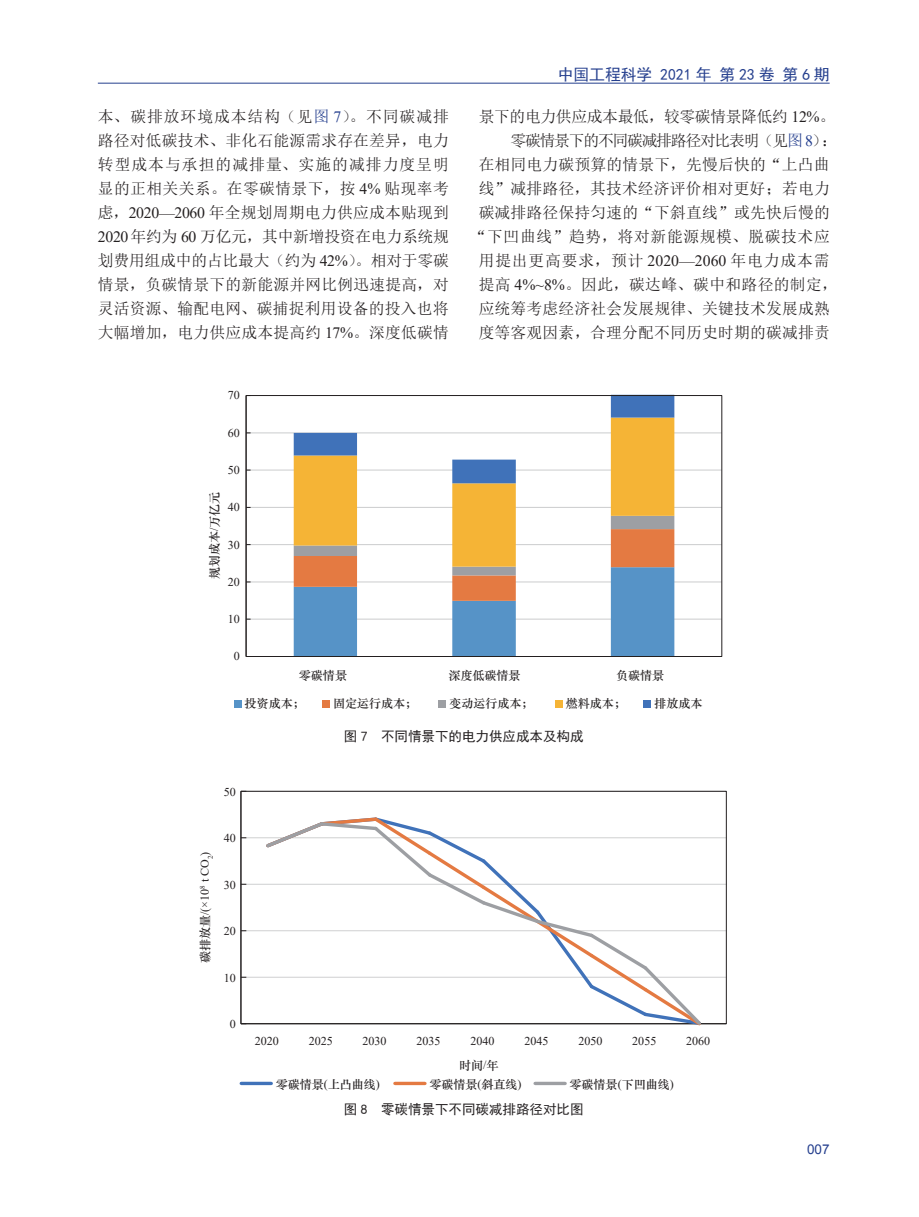
<style>
.page{position:relative;width:919px;height:1217px;background:#fff}
.page>*{position:absolute;margin:0;border:0;box-sizing:border-box;transform-origin:0 0}
.t1{font:15.75px/24px "Sim Sun";letter-spacing:.015em;color:#231f20;text-align:justify}
.t2{font:15.75px "Sim Sun";letter-spacing:.055em;color:#231f20}
.t3{font:15.75px "Sim Sun";letter-spacing:-.02em;color:#231f20}
.t4{font:15.75px "Sim Sun";letter-spacing:-.075em;color:#231f20}
.t5{font:15.75px "Sim Sun";letter-spacing:.04em;color:#231f20}
.t6{font:15.75px "Sim Hei";color:#253f8e}
.t7{font:13.5px "Sim Hei";color:#231f20}
.t8{font:13.5px "Arial";color:#253f8e}
.t9{font:12px "ST Zhongsong";color:#231f20}
.t10{font:12px "Times New Roman";color:#231f20}
.s1{color:#253f8e}
.s2{font-family:"Times New Roman";color:#253f8e}
.s3{font-family:"Times New Roman"}
.s4{font-family:"ST Zhongsong"}
</style>
<div class="page">
<hr style="left:98px;top:83px;width:731px;height:1px;background:#253f8e">
<hr style="left:246px;top:432px;width:475px;height:1px;background:#cfd0d1">
<hr style="left:246px;top:469px;width:475px;height:1px;background:#cfd0d1">
<hr style="left:246px;top:507px;width:475px;height:1px;background:#cfd0d1">
<hr style="left:246px;top:544px;width:475px;height:1px;background:#cfd0d1">
<hr style="left:246px;top:581px;width:475px;height:1px;background:#cfd0d1">
<hr style="left:246px;top:618px;width:475px;height:1px;background:#cfd0d1">
<svg style="left:294px;top:566px;width:380px;height:88px"></svg>
<svg style="left:294px;top:483px;width:380px;height:83px"></svg>
<svg style="left:294px;top:394px;width:380px;height:89px"></svg>
<div style="left:234px;top:699px;width:7px;height:8px;background:#5693c7"></div>
<div style="left:322px;top:699px;width:8px;height:8px;background:#e47a42"></div>
<div style="left:438px;top:699px;width:8px;height:8px;background:#9d9fa3"></div>
<div style="left:555px;top:699px;width:7px;height:8px;background:#f5b436"></div>
<div style="left:643px;top:699px;width:8px;height:8px;background:#4072b9"></div>
<div style="left:246px;top:395px;width:476px;height:261px;border:1px solid #231f20"></div>
<hr style="left:241px;top:837px;width:485px;height:1px;background:#cfd0d1">
<hr style="left:241px;top:883px;width:485px;height:1px;background:#cfd0d1">
<hr style="left:241px;top:930px;width:485px;height:1px;background:#cfd0d1">
<hr style="left:241px;top:976px;width:485px;height:1px;background:#cfd0d1">
<hr style="left:240px;top:791px;width:1px;height:232px;background:#231f20">
<hr style="left:241px;top:1023px;width:485px;height:1px;background:#231f20">
<svg style="left:263px;top:817px;width:441px;height:209px"></svg>
<hr style="left:241px;top:1081px;width:30px;height:3px;background:#4072b9">
<hr style="left:395px;top:1081px;width:30px;height:3px;background:#e47a42">
<hr style="left:535px;top:1081px;width:30px;height:3px;background:#9d9fa3">
<p class="t6" style="left:557px;top:66px;width:273px">中国工程科学 2021 年 第 23 卷 第 6 期</p>
<p class="t1" style="left:98px;top:104px;width:352px">本、碳排放环境成本结构（见<span class="s1">图</span> <span class="s2">7</span>）。不同碳减排路径对低碳技术、非化石能源需求存在差异，电力转型成本与承担的减排量、实施的减排力度呈明显的正相关关系。在零碳情景下，按 <span class="s3">4%</span> 贴现率考虑，<span class="s3">2020—2060</span> 年全规划周期电力供应成本贴现到<span class="s3">2020</span>年约为 <span class="s3">60</span> 万亿元，其中新增投资在电力系统规划费用组成中的占比最大（约为 <span class="s3">42%</span>）。相对于零碳情景，负碳情景下的新能源并网比例迅速提高，对灵活资源、输配电网、碳捕捉利用设备的投入也将大幅增加，电力供应成本提高约 <span class="s3">17%</span>。深度低碳情</p>
<p class="t3" style="left:478px;top:108px;width:358px">景下的电力供应成本最低，较零碳情景降低约 <span class="s3">12%</span>。</p>
<p class="t4" style="left:510px;top:132px;width:328px">零碳情景下的不同碳减排路径对比表明（见<span class="s1">图</span> <span class="s2">8</span>）：</p>
<p class="t1" style="left:478px;top:152px;width:352px">在相同电力碳预算的情景下，先慢后快的“上凸曲</p>
<p class="t1" style="left:478px;top:176px;width:352px">线”减排路径，其技术经济评价相对更好；若电力</p>
<p class="t1" style="left:478px;top:200px;width:352px">碳减排路径保持匀速的“下斜直线”或先快后慢的</p>
<p class="t5" style="left:471px;top:228px;width:360px">“下凹曲线”趋势，将对新能源规模、脱碳技术应</p>
<p class="t2" style="left:478px;top:252px;width:352px">用提出更高要求，预计 <span class="s3">2020—2060</span> 年电力成本需</p>
<p class="t1" style="left:478px;top:272px;width:360px">提高 <span class="s3">4%~8%</span>。因此，碳达峰、碳中和路径的制定，</p>
<p class="t1" style="left:478px;top:296px;width:352px">应统筹考虑经济社会发展规律、关键技术发展成熟</p>
<p class="t1" style="left:478px;top:320px;width:352px">度等客观因素，合理分配不同历史时期的碳减排责</p>
<p class="t10" style="left:228px;top:387px;width:14px">70</p>
<p class="t10" style="left:228px;top:424px;width:14px">60</p>
<p class="t10" style="left:228px;top:461px;width:14px">50</p>
<p class="t9" style="left:206px;top:579px;width:89px;rotate:-90deg">规划成本<span class="s3">/</span>万亿元</p>
<p class="t10" style="left:228px;top:498px;width:14px">40</p>
<p class="t10" style="left:228px;top:536px;width:14px">30</p>
<p class="t10" style="left:228px;top:573px;width:14px">20</p>
<p class="t10" style="left:228px;top:610px;width:14px">10</p>
<p class="t10" style="left:234px;top:647px;width:8px">0</p>
<p class="t9" style="left:299px;top:666px;width:50px">零碳情景</p>
<p class="t9" style="left:448px;top:666px;width:74px">深度低碳情景</p>
<p class="t9" style="left:616px;top:666px;width:50px">负碳情景</p>
<p class="t9" style="left:244px;top:694px;width:62px">投资成本；</p>
<p class="t9" style="left:333px;top:694px;width:86px">固定运行成本；</p>
<p class="t9" style="left:449px;top:694px;width:86px">变动运行成本；</p>
<p class="t9" style="left:566px;top:694px;width:62px">燃料成本；</p>
<p class="t9" style="left:654px;top:694px;width:50px">排放成本</p>
<p class="t7" style="left:344px;top:729px;width:241px">图 7 不同情景下的电力供应成本及构成</p>
<p class="t10" style="left:224px;top:783px;width:14px">50</p>
<p class="t10" style="left:196px;top:962px;width:113px;rotate:-90deg"><span class="s4">碳排放量</span>/(×10<sup>8</sup> t CO<sub>2</sub>)</p>
<p class="t10" style="left:224px;top:829px;width:14px">40</p>
<p class="t10" style="left:224px;top:876px;width:14px">30</p>
<p class="t10" style="left:224px;top:922px;width:14px">20</p>
<p class="t10" style="left:224px;top:969px;width:14px">10</p>
<p class="t10" style="left:230px;top:1015px;width:8px">0</p>
<p class="t10" style="left:255px;top:1032px;width:26px">2020</p>
<p class="t10" style="left:309px;top:1032px;width:26px">2025</p>
<p class="t10" style="left:362px;top:1032px;width:26px">2030</p>
<p class="t10" style="left:416px;top:1032px;width:26px">2035</p>
<p class="t10" style="left:470px;top:1032px;width:26px">2040</p>
<p class="t10" style="left:524px;top:1032px;width:26px">2045</p>
<p class="t10" style="left:578px;top:1032px;width:26px">2050</p>
<p class="t10" style="left:632px;top:1032px;width:26px">2055</p>
<p class="t10" style="left:686px;top:1032px;width:26px">2060</p>
<p class="t9" style="left:459px;top:1056px;width:41px">时间<span class="s3">/</span>年</p>
<p class="t9" style="left:276px;top:1075px;width:106px">零碳情景<span class="s3">(</span>上凸曲线<span class="s3">)</span></p>
<p class="t9" style="left:429px;top:1075px;width:94px">零碳情景<span class="s3">(</span>斜直线<span class="s3">)</span></p>
<p class="t9" style="left:569px;top:1075px;width:106px">零碳情景<span class="s3">(</span>下凹曲线<span class="s3">)</span></p>
<p class="t7" style="left:344px;top:1102px;width:241px">图 8 零碳情景下不同碳减排路径对比图</p>
<p class="t8" style="left:807px;top:1140px;width:24px">007</p>
</div>
